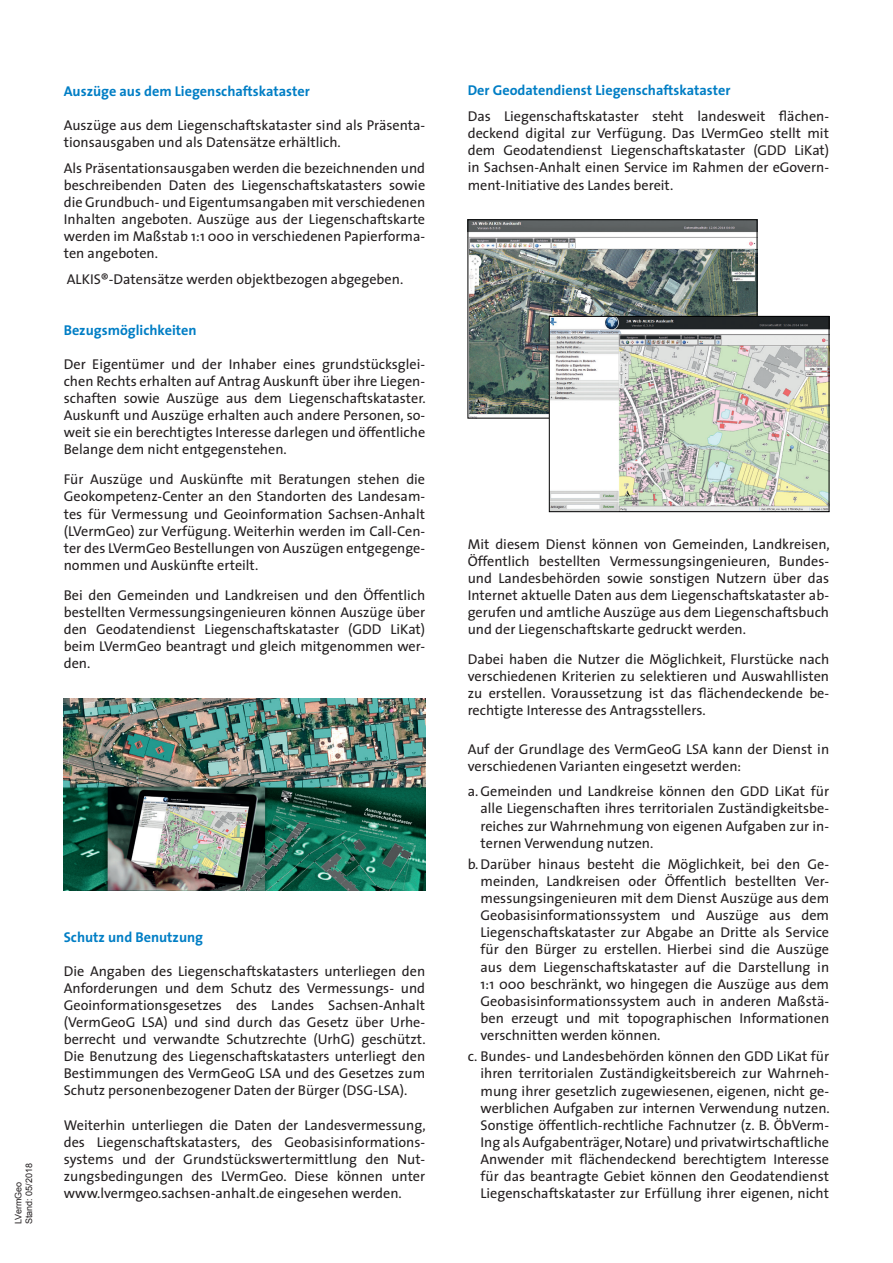
<style>
.page{position:relative;width:893px;height:1263px;background:#fff}
.page>*{position:absolute;margin:0;border:0;box-sizing:border-box;transform-origin:0 0}
.t1{font:14.25px/17.1px "The Sans";color:#231f20;text-align:justify}
.t2{font:700 14.25px "The Sans";color:#007ec5}
.t3{font:9px/10.8px "Arial";color:#231f20}
</style>
<div class="page">
<img style="left:64px;top:699px;width:361px;height:191px">
<img style="left:470px;top:222px;width:285px;height:194px">
<img style="left:551px;top:318px;width:276px;height:192px">
<div style="left:549px;top:316px;width:280px;height:196px;border:1px solid #000001"></div>
<p class="t2" style="left:64px;top:82px;width:248px">Auszüge aus dem Liegenschaftskataster</p>
<p class="t1" style="left:64px;top:117px;width:363px">Auszüge aus dem Liegenschaftskataster sind als Präsenta&shy;tionsausgaben und als Datensätze erhältlich.</p>
<p class="t1" style="left:64px;top:159px;width:363px">Als Präsentationsausgaben werden die bezeichnenden und beschreibenden Daten des Liegenschaftskatasters sowie die Grundbuch- und Eigentumsangaben mit verschiedenen Inhalten angeboten. Auszüge aus der Liegenschaftskarte werden im Maßstab 1:1 000 in verschiedenen Papierforma&shy;ten angeboten.</p>
<p class="t1" style="left:67px;top:270px;width:338px">ALKIS®-Datensätze werden objektbezogen abgegeben.</p>
<p class="t2" style="left:64px;top:321px;width:134px">Bezugsmöglichkeiten</p>
<p class="t1" style="left:64px;top:356px;width:363px">Der Eigentümer und der Inhaber eines grundstücksglei&shy;chen Rechts erhalten auf Antrag Auskunft über ihre Liegen&shy;schaften sowie Auszüge aus dem Liegenschaftskataster.<br>Auskunft und Auszüge erhalten auch andere Personen, so&shy;weit sie ein berechtigtes Interesse darlegen und öffentliche Belange dem nicht entgegenstehen.</p>
<p class="t1" style="left:64px;top:471px;width:363px">Für Auszüge und Auskünfte mit Beratungen stehen die Geokompetenz-Center an den Standorten des Landesam&shy;tes für Vermessung und Geoinformation Sachsen-Anhalt (LVermGeo) zur Verfügung. Weiterhin werden im Call-Cen&shy;ter des LVermGeo Bestellungen von Auszügen entgegenge&shy;nommen und Auskünfte erteilt.</p>
<p class="t1" style="left:64px;top:586px;width:363px">Bei den Gemeinden und Landkreisen und den Öffentlich bestellten Vermessungsingenieuren können Auszüge über den Geodatendienst Liegenschaftskataster (GDD LiKat) beim LVermGeo beantragt und gleich mitgenommen wer&shy;den.</p>
<p class="t3" style="left:13px;top:1224px;width:63px;rotate:-90deg">LVermGeo<br>Stand: 05/2018</p>
<p class="t2" style="left:64px;top:927px;width:141px">Schutz und Benutzung</p>
<p class="t1" style="left:64px;top:962px;width:364px">Die Angaben des Liegenschaftskatasters unterliegen den Anforderungen und dem Schutz des Vermessungs- und Geoinformationsgesetzes des Landes Sachsen-Anhalt (VermGeoG LSA) und sind durch das Gesetz über Urhe&shy;berrecht und verwandte Schutzrechte (UrhG) geschützt.<br>Die Benutzung des Liegenschaftskatasters unterliegt den Bestimmungen des VermGeoG LSA und des Gesetzes zum Schutz personenbezogener Daten der Bürger (DSG-LSA).</p>
<p class="t1" style="left:64px;top:1116px;width:364px">Weiterhin unterliegen die Daten der Landesvermessung, des Liegenschaftskatasters, des Geobasisinformations&shy;systems und der Grundstückswertermittlung den Nut&shy;zungsbedingungen des LVermGeo. Diese können unter www.lvermgeo.sachsen-anhalt.de eingesehen werden.</p>
<p class="t2" style="left:468px;top:82px;width:264px">Der Geodatendienst Liegenschaftskataster</p>
<p class="t1" style="left:468px;top:108px;width:363px">Das Liegenschaftskataster steht landesweit flächen&shy;deckend digital zur Verfügung. Das LVermGeo stellt mit dem Geodatendienst Liegenschaftskataster (GDD LiKat) in Sachsen-Anhalt einen Service im Rahmen der eGovern&shy;ment-Initiative des Landes bereit.</p>
<p class="t1" style="left:468px;top:535px;width:364px">Mit diesem Dienst können von Gemeinden, Landkreisen, Öffentlich bestellten Vermessungsingenieuren, Bundes&shy;und Landesbehörden sowie sonstigen Nutzern über das Internet aktuelle Daten aus dem Liegenschaftskataster ab&shy;gerufen und amtliche Auszüge aus dem Liegenschaftsbuch und der Liegenschaftskarte gedruckt werden.</p>
<p class="t1" style="left:468px;top:651px;width:363px">Dabei haben die Nutzer die Möglichkeit, Flurstücke nach verschiedenen Kriterien zu selektieren und Auswahllisten zu erstellen. Voraussetzung ist das flächendeckende be&shy;rechtigte Interesse des Antragsstellers.</p>
<p class="t1" style="left:468px;top:740px;width:363px">Auf der Grundlage des VermGeoG LSA kann der Dienst in verschiedenen Varianten eingesetzt werden:</p>
<p class="t1" style="left:480px;top:783px;width:350px;text-indent:-13px">a.Gemeinden und Landkreise können den GDD LiKat für alle Liegenschaften ihres territorialen Zuständigkeitsbe&shy;reiches zur Wahrnehmung von eigenen Aufgaben zur in&shy;ternen Verwendung nutzen.</p>
<p class="t1" style="left:480px;top:856px;width:350px;text-indent:-13px">b.Darüber hinaus besteht die Möglichkeit, bei den Ge&shy;meinden, Landkreisen oder Öffentlich bestellten Ver&shy;messungsingenieuren mit dem Dienst Auszüge aus dem Geobasisinformationssystem und Auszüge aus dem Liegenschaftskataster zur Abgabe an Dritte als Service für den Bürger zu erstellen. Hierbei sind die Auszüge aus dem Liegenschaftskataster auf die Darstellung in 1:1 000 beschränkt, wo hingegen die Auszüge aus dem Geobasisinformationssystem auch in anderen Maßstä&shy;ben erzeugt und mit topographischen Informationen verschnitten werden können.</p>
<p class="t1" style="left:480px;top:1048px;width:351px;text-indent:-13px">c. Bundes- und Landesbehörden können den GDD LiKat für ihren territorialen Zuständigkeitsbereich zur Wahrneh&shy;mung ihrer gesetzlich zugewiesenen, eigenen, nicht ge&shy;werblichen Aufgaben zur internen Verwendung nutzen.<br>Sonstige öffentlich-rechtliche Fachnutzer (z. B. ÖbVerm-Ing als Aufgabenträger, Notare) und privatwirtschaftliche Anwender mit flächendeckend berechtigtem Interesse für das beantragte Gebiet können den Geodatendienst Liegenschaftskataster zur Erfüllung ihrer eigenen, nicht</p>
</div>
